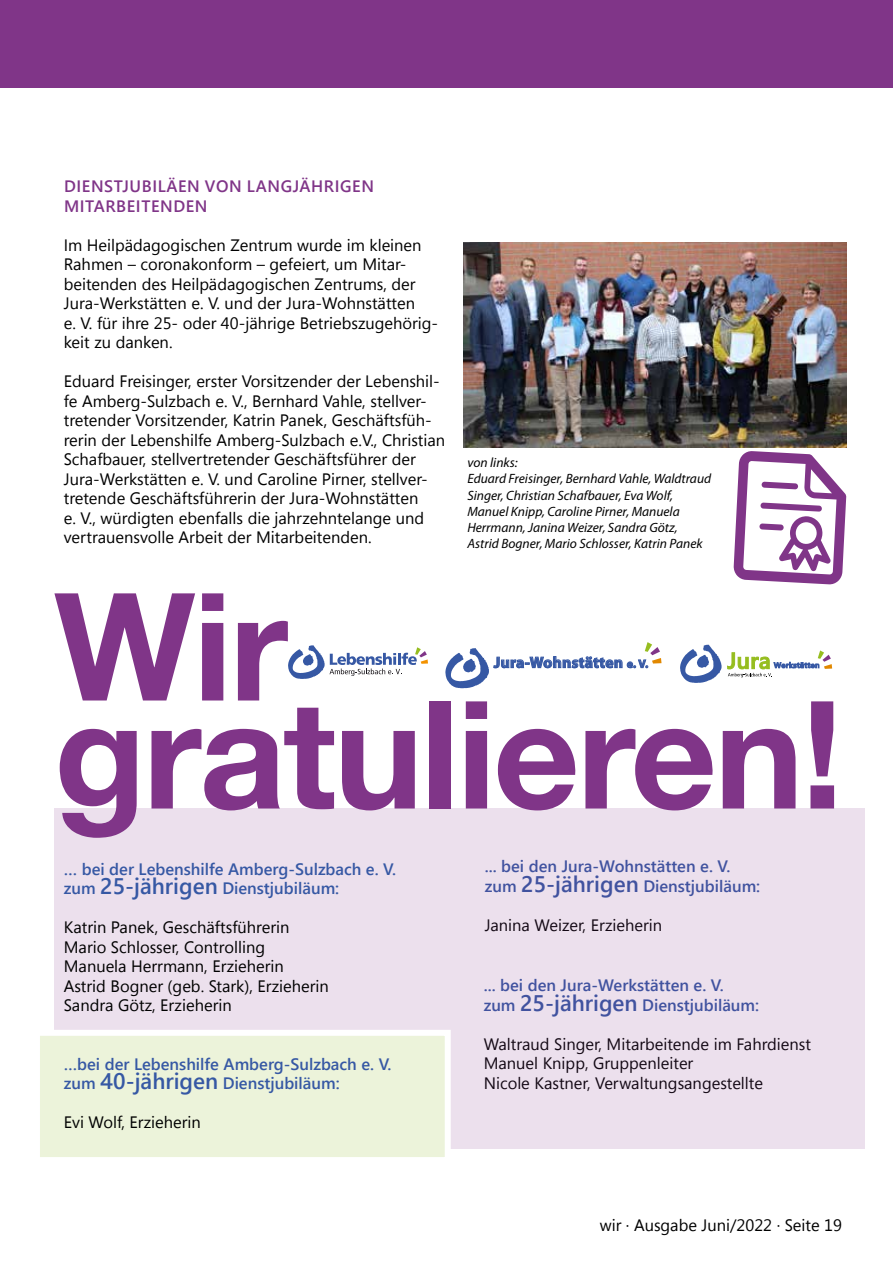
<style>
.page{position:relative;width:893px;height:1263px;background:#fff}
.page>*{position:absolute;margin:0;border:0;box-sizing:border-box;transform-origin:0 0}
.t1{font:700 150px/108px "Helvetica Neue";letter-spacing:-.015em;color:#803588}
.t2{font:16.5px/19.5px "Segoe UI";color:#000}
.t3{font:600 16.5px/19.5px "Segoe UI";color:#3658a4}
.t4{font:600 16.5px/19.5px "Segoe UI";letter-spacing:.035em;color:#803588}
.t5{font:700 15.6px "Myriad Pro";letter-spacing:.02em;color:#3658a4}
.t6{font:italic 13.5px/16.2px "Myriad Pro";color:#000}
.s1{font-size:11.55px}
.s2{font-size:22.5px}
</style>
<div class="page">
<div style="left:0;top:0;width:893px;height:87px;background:#803588"></div>
<svg style="left:288px;top:645px;width:140px;height:34px"></svg>
<svg style="left:445px;top:642px;width:216px;height:46px"></svg>
<svg style="left:680px;top:644px;width:152px;height:39px"></svg>
<svg style="left:733px;top:451px;width:113px;height:133px"></svg>
<div style="left:54px;top:809px;width:811px;height:340px;background:#ece0ed"></div>
<div style="left:34px;top:1030px;width:417px;height:133px;background:#ecf3da;border:6px solid #fff"></div>
<img style="left:463px;top:242px;width:383px;height:205px">
<p class="t4" style="left:64px;top:177px;width:312px">DIENSTJUBILÄEN VON LANGJÄHRIGEN<br>MITARBEITENDEN</p>
<p class="t2" style="left:64px;top:235px;width:376px">Im Heilpädagogischen Zentrum wurde im kleinen Rahmen – coronakonform – gefeiert, um Mitar&shy;beitenden des Heilpädagogischen Zentrums, der Jura-Werkstätten e. V. und der Jura-Wohnstätten<br>e. V. für ihre 25- oder 40-jährige Betriebszugehörig&shy;keit zu danken.</p>
<p class="t2" style="left:64px;top:371px;width:383px">Eduard Freisinger, erster Vorsitzender der Lebenshil&shy;fe Amberg-Sulzbach e. V., Bernhard Vahle, stellver&shy;tretender Vorsitzender, Katrin Panek, Geschäftsfüh&shy;rerin der Lebenshilfe Amberg-Sulzbach e.V., Christian Schafbauer, stellvertretender Geschäftsführer der Jura-Werkstätten e. V. und Caroline Pirner, stellver&shy;tretende Geschäftsführerin der Jura-Wohnstätten<br>e. V., würdigten ebenfalls die jahrzehntelange und vertrauensvolle Arbeit der Mitarbeitenden.</p>
<p class="t6" style="left:467px;top:454px;width:245px">von links:<br>Eduard Freisinger, Bernhard Vahle, Waldtraud Singer, Christian Schafbauer, Eva Wolf, Manuel Knipp, Caroline Pirner, Manuela Herrmann, Janina Weizer, Sandra Götz, Astrid Bogner, Mario Schlosser, Katrin Panek</p>
<h1 class="t1" style="left:54px;top:597px;width:790px">Wir gratulieren!</h1>
<p class="t5" style="left:494px;top:652px;width:156px">Jura-Wohnstätten <span class="s1">e. V.</span></p>
<p class="t3" style="left:64px;top:859px;width:334px">… bei der Lebenshilfe Amberg-Sulzbach e. V. zum <span class="s2">25-jährigen</span> Dienstjubiläum:</p>
<p class="t2" style="left:64px;top:917px;width:267px">Katrin Panek, Geschäftsführerin<br>Mario Schlosser, Controlling<br>Manuela Herrmann, Erzieherin<br>Astrid Bogner (geb. Stark), Erzieherin<br>Sandra Götz, Erzieherin</p>
<p class="t3" style="left:64px;top:1054px;width:329px">…bei der Lebenshilfe Amberg-Sulzbach e. V. zum <span class="s2">40-jährigen</span> Dienstjubiläum:</p>
<p class="t2" style="left:64px;top:1112px;width:139px">Evi Wolf, Erzieherin</p>
<p class="t3" style="left:485px;top:856px;width:277px">... bei den Jura-Wohnstätten e. V. zum <span class="s2">25-jährigen</span> Dienstjubiläum:</p>
<p class="t2" style="left:485px;top:914px;width:179px">Janina Weizer, Erzieherin</p>
<p class="t3" style="left:484px;top:975px;width:277px">... bei den Jura-Werkstätten e. V. zum <span class="s2">25-jährigen</span> Dienstjubiläum:</p>
<p class="t2" style="left:484px;top:1033px;width:329px">Waltraud Singer, Mitarbeitende im Fahrdienst<br>Manuel Knipp, Gruppenleiter<br>Nicole Kastner, Verwaltungsangestellte</p>
<p class="t2" style="left:600px;top:1215px;width:244px">wir · Ausgabe Juni/2022 · Seite 19</p>
</div>
